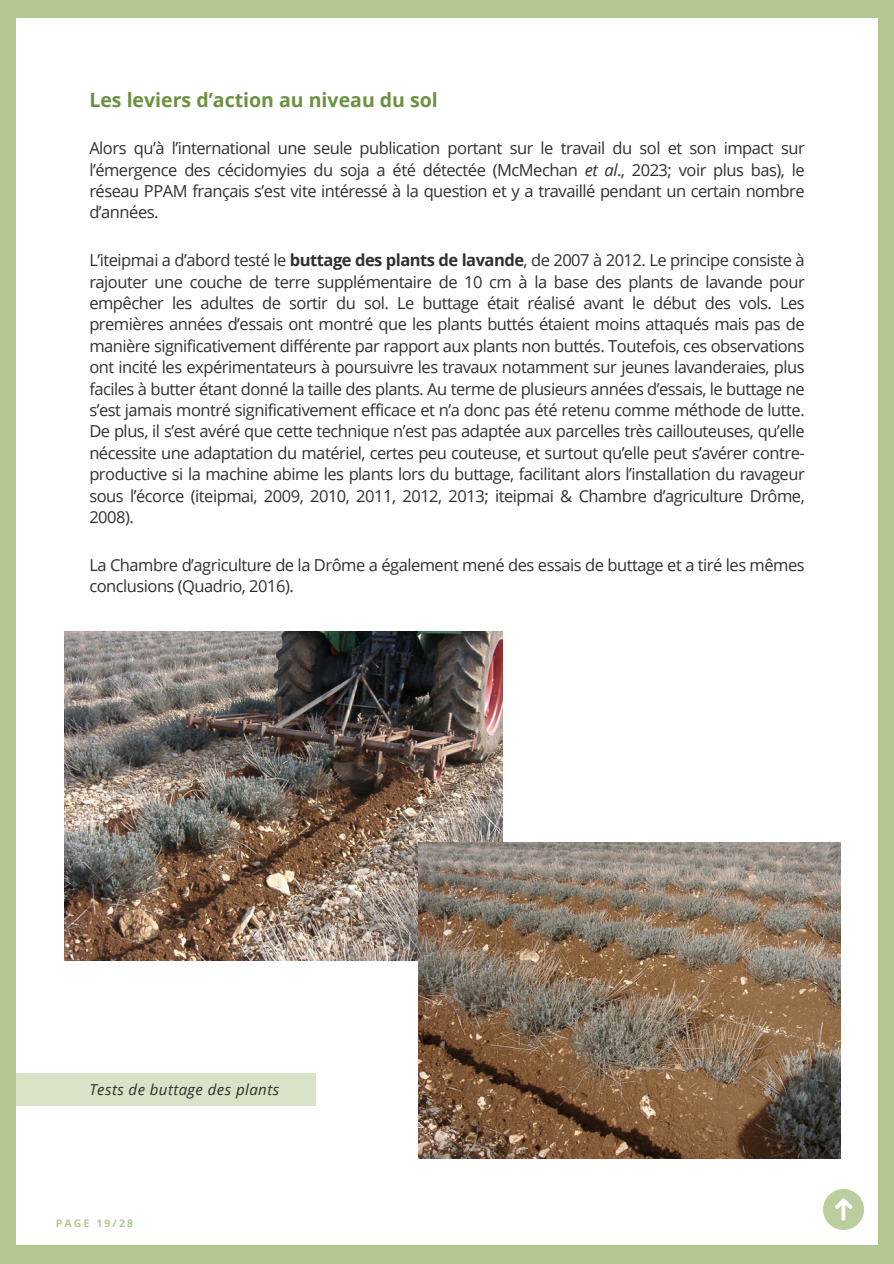
<style>
.page{position:relative;width:894px;height:1264px;background:#fff}
.page>*{position:absolute;margin:0;border:0;box-sizing:border-box;transform-origin:0 0}
.t1{font:700 19.5px "Open Sans";color:#6b9140}
.t2{font:16.5px/21.3px "Open Sans";letter-spacing:-.03em;color:#303030;text-align:justify}
.t3{font:italic 15px "Open Sans";letter-spacing:.03em;color:#303030}
.t4{font:700 10.5px "Open Sans";letter-spacing:.2em;color:#b2c890}
.s1{font-style:italic}
.s2{font-weight:700}
</style>
<div class="page">
<div style="left:0;top:0;width:893px;height:1263px;background:#b2c890"></div>
<div style="left:17px;top:18px;width:859px;height:1227px;background:#fff"></div>
<img style="left:64px;top:631px;width:438px;height:329px">
<img style="left:418px;top:842px;width:422px;height:316px">
<div style="left:0;top:1073px;width:315px;height:32px;background:#d8e3c7"></div>
<div style="left:822px;top:1189px;width:41px;height:40px;background:#bbce9d;border-radius:50%"></div>
<svg style="left:835px;top:1198px;width:17px;height:22px"></svg>
<h2 class="t1" style="left:89px;top:86px;width:350px">Les leviers d’action au niveau du sol</h2>
<h2 class="t2" style="left:89px;top:137px;width:716px">Alors qu’à l’international une seule publication portant sur le travail du sol et son impact sur l’émergence des cécidomyies du soja a été détectée (McMechan <span class="s1">et al</span>., 2023; voir plus bas), le réseau PPAM français s’est vite intéressé à la question et y a travaillé pendant un certain nombre d’années.</h2>
<p class="t2" style="left:89px;top:249px;width:716px">L’iteipmai a d’abord testé le <span class="s2">buttage des plants de lavande</span>, de 2007 à 2012. Le principe consiste à rajouter une couche de terre supplémentaire de 10 cm à la base des plants de lavande pour empêcher les adultes de sortir du sol. Le buttage était réalisé avant le début des vols. Les premières années d’essais ont montré que les plants buttés étaient moins attaqués mais pas de manière significativement différente par rapport aux plants non buttés. Toutefois, ces observations ont incité les expérimentateurs à poursuivre les travaux notamment sur jeunes lavanderaies, plus faciles à butter étant donné la taille des plants. Au terme de plusieurs années d’essais, le buttage ne s’est jamais montré significativement efficace et n’a donc pas été retenu comme méthode de lutte.<br>De plus, il s’est avéré que cette technique n’est pas adaptée aux parcelles très caillouteuses, qu’elle nécessite une adaptation du matériel, certes peu couteuse, et surtout qu’elle peut s’avérer contre&shy;productive si la machine abime les plants lors du buttage, facilitant alors l’installation du ravageur sous l’écorce (iteipmai, 2009, 2010, 2011, 2012, 2013; iteipmai &amp; Chambre d’agriculture Drôme, 2008).</p>
<p class="t2" style="left:89px;top:553px;width:716px">La Chambre d’agriculture de la Drôme a également mené des essais de buttage et a tiré les mêmes conclusions (Quadrio, 2016).</p>
<p class="t3" style="left:89px;top:1078px;width:191px">Tests de buttage des plants</p>
<p class="t4" style="left:56px;top:1215px;width:79px">PAGE 19/28</p>
</div>
